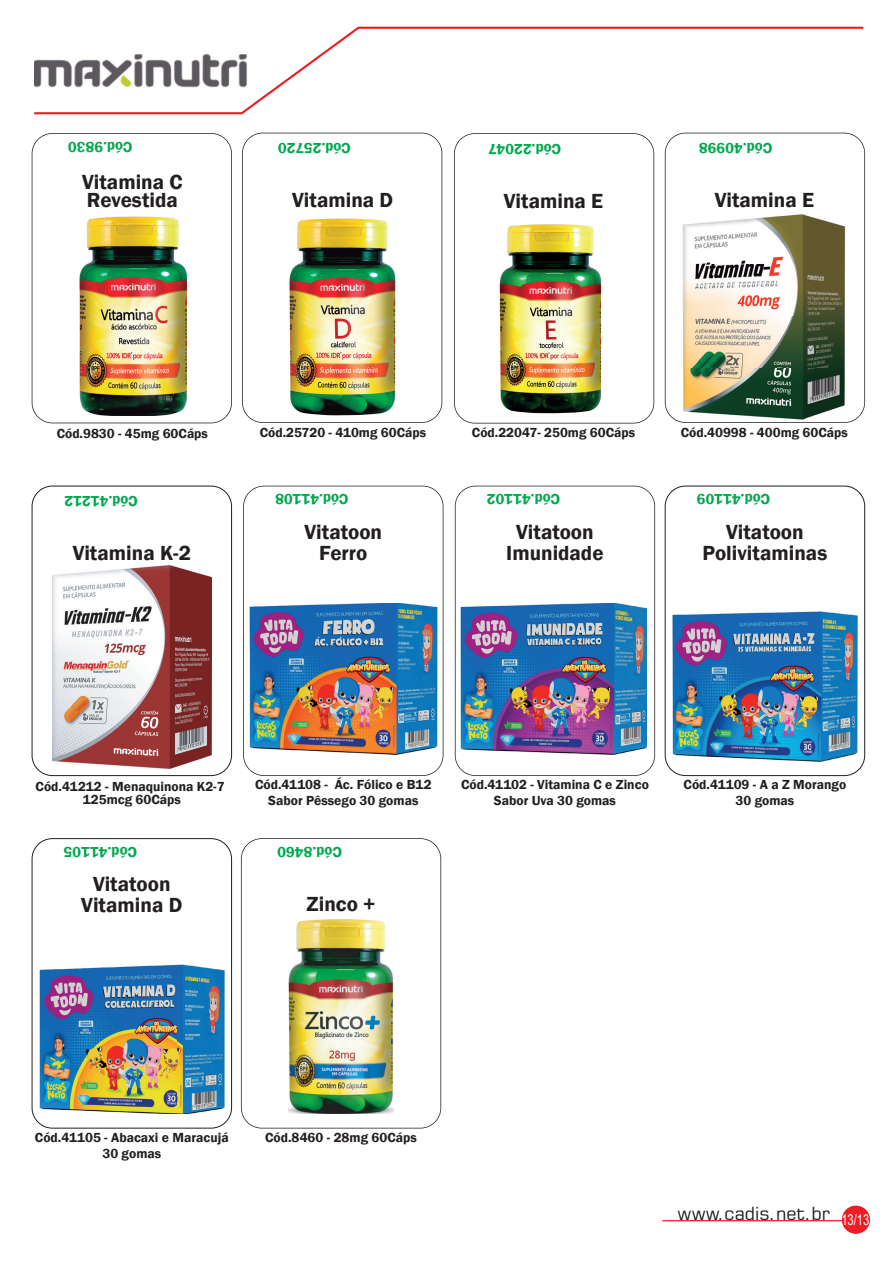
<style>
.page{position:relative;width:893px;height:1263px;background:#fff}
.page>*{position:absolute;margin:0;border:0;box-sizing:border-box;transform-origin:0 0}
.t1{font:600 21px/21px "Franklin Gothic";color:#231f20;text-align:center}
.t2{font:18px "Square 721 BT";color:#231f20}
.t3{font:600 15px "Franklin Gothic";color:#00a84e}
.t4{font:600 13.5px/16px "Franklin Gothic";color:#231f20;text-align:center}
</style>
<div class="page">
<svg style="left:32px;top:133px;width:200px;height:290px"></svg>
<svg style="left:242px;top:133px;width:200px;height:290px"></svg>
<svg style="left:665px;top:133px;width:200px;height:290px"></svg>
<svg style="left:241px;top:838px;width:200px;height:290px"></svg>
<img style="left:79px;top:216px;width:108px;height:200px">
<img style="left:290px;top:219px;width:105px;height:196px">
<img style="left:682px;top:213px;width:164px;height:208px">
<svg style="left:454px;top:133px;width:200px;height:290px"></svg>
<div style="left:32px;top:486px;width:200px;height:290px;border:1px solid #231f20;border-radius:20px"></div>
<svg style="left:34px;top:26px;width:830px;height:89px"></svg>
<hr style="left:662px;top:1220px;width:200px;height:1px;background:#ee1d23">
<div style="left:842px;top:1206px;width:28px;height:27px;background:#ee1d23;border-radius:14px"></div>
<img style="left:34px;top:42px;width:213px;height:59px">
<img style="left:288px;top:920px;width:106px;height:194px">
<div style="left:32px;top:838px;width:200px;height:290px;border:1px solid #231f20;border-radius:20px"></div>
<img style="left:52px;top:565px;width:159px;height:203px">
<img style="left:40px;top:964px;width:184px;height:150px">
<div style="left:665px;top:486px;width:200px;height:290px;border:1px solid #231f20;border-radius:20px"></div>
<img style="left:672px;top:612px;width:185px;height:149px">
<svg style="left:455px;top:486px;width:200px;height:290px"></svg>
<img style="left:460px;top:603px;width:187px;height:151px">
<svg style="left:243px;top:486px;width:200px;height:290px"></svg>
<img style="left:249px;top:603px;width:188px;height:151px">
<img style="left:495px;top:219px;width:108px;height:196px">
<p class="t3" style="left:133px;top:157px;width:66px;rotate:-180deg">Cód.9830</p>
<h1 class="t1" style="left:82px;top:173px;width:102px;line-height:18px;text-align:left">Vitamina C<br>Revestida</h1>
<p class="t3" style="left:351px;top:157px;width:74px;rotate:-180deg">Cód.25720</p>
<h1 class="t1" style="left:292px;top:189px;width:102px">Vitamina D</h1>
<p class="t3" style="left:561px;top:158px;width:74px;rotate:-180deg">Cód.22047</p>
<h1 class="t1" style="left:504px;top:190px;width:101px">Vitamina E</h1>
<p class="t3" style="left:772px;top:158px;width:75px;rotate:-180deg">Cód.40998</p>
<h1 class="t1" style="left:715px;top:190px;width:101px">Vitamina E</h1>
<p class="t4" style="left:57px;top:425px;width:153px">Cód.9830 - 45mg 60Cáps</p>
<p class="t3" style="left:138px;top:510px;width:75px;rotate:-180deg">Cód.41212</p>
<h1 class="t1" style="left:73px;top:543px;width:120px">Vitamina K-2</h1>
<p class="t4" style="left:260px;top:425px;width:168px">Cód.25720 - 410mg 60Cáps</p>
<p class="t4" style="left:472px;top:425px;width:165px">Cód.22047- 250mg 60Cáps</p>
<p class="t4" style="left:681px;top:424px;width:169px">Cód.40998 - 400mg 60Cáps</p>
<p class="t3" style="left:349px;top:509px;width:75px;rotate:-180deg">Cód.41108</p>
<p class="t3" style="left:560px;top:509px;width:75px;rotate:-180deg">Cód.41102</p>
<p class="t3" style="left:770px;top:509px;width:75px;rotate:-180deg">Cód.41109</p>
<h1 class="t1" style="left:305px;top:521px;width:79px">Vitatoon<br>Ferro</h1>
<h1 class="t1" style="left:506px;top:521px;width:99px">Vitatoon<br>Imunidade</h1>
<h1 class="t1" style="left:703px;top:521px;width:126px">Vitatoon<br>Polivitaminas</h1>
<p class="t4" style="left:36px;top:780px;width:191px;line-height:13.5px">Cód.41212 - Menaquinona K2-7<br>125mcg 60Cáps</p>
<p class="t3" style="left:137px;top:861px;width:75px;rotate:-180deg">Cód.41105</p>
<h1 class="t1" style="left:81px;top:874px;width:102px">Vitatoon<br>Vitamina D</h1>
<p class="t4" style="left:255px;top:777px;width:178px">Cód.41108 - Ác. Fólico e B12<br>Sabor Pêssego 30 gomas</p>
<p class="t3" style="left:342px;top:861px;width:66px;rotate:-180deg">Cód.8460</p>
<h1 class="t1" style="left:307px;top:894px;width:70px">Zinco +</h1>
<p class="t4" style="left:461px;top:777px;width:189px">Cód.41102 - Vitamina C e Zinco<br>Sabor Uva 30 gomas</p>
<p class="t4" style="left:683px;top:777px;width:164px">Cód.41109 - A a Z Morango<br>30 gomas</p>
<p class="t4" style="left:35px;top:1129px;width:195px">Cód.41105 - Abacaxi e Maracujá<br>30 gomas</p>
<p class="t4" style="left:265px;top:1129px;width:153px">Cód.8460 - 28mg 60Cáps</p>
<h2 class="t2" style="left:678px;top:1202px;width:193px">www.cadis.net.br <sub>13/13</sub></h2>
</div>
